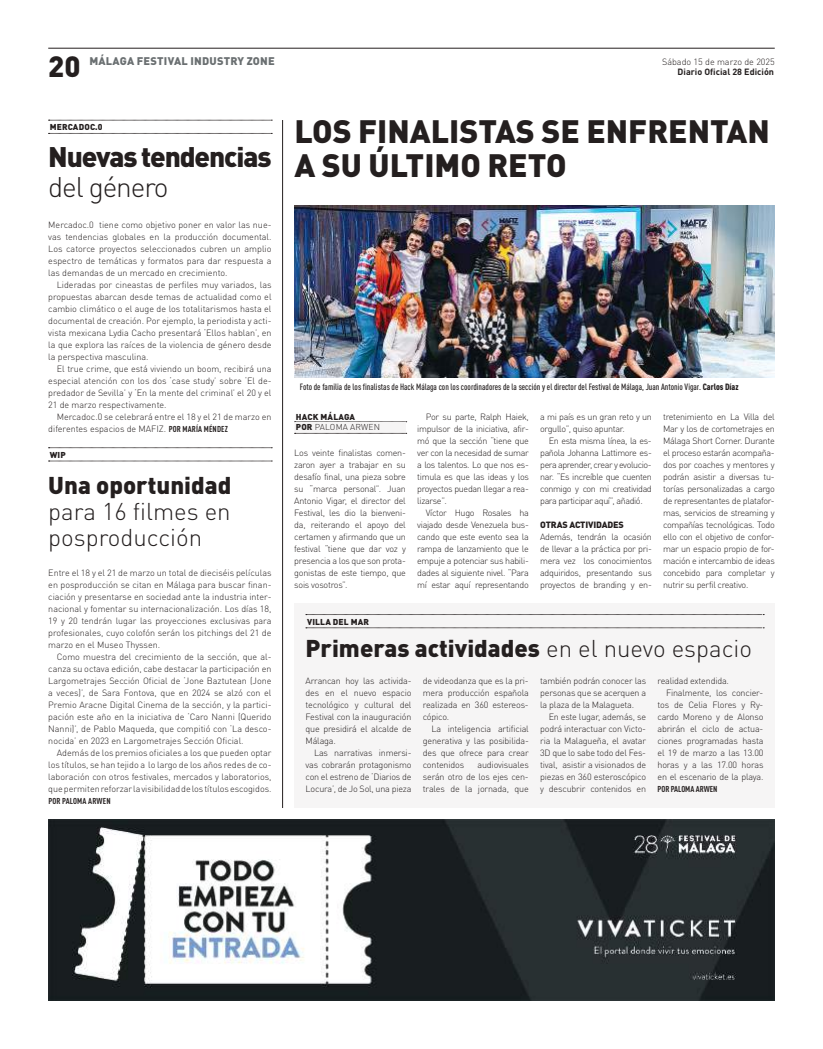
<style>
.page{position:relative;width:823px;height:1049px;background:#fff}
.page>*{position:absolute;margin:0;border:0;box-sizing:border-box;transform-origin:0 0}
.t1{font:900 32px/34px "DIN Pro";color:#241f1f}
.t2{font:900 29px "DIN Pro";color:#241f1f}
.t3{font:900 28px "DIN Pro";letter-spacing:-.04em;color:#241f1f}
.t4{font:300 28px "DIN Pro";letter-spacing:-.04em;color:#241f1f}
.t5{font:900 24px "DIN Pro";color:#241f1f}
.t6{font:300 24px/26px "DIN Pro";color:#241f1f}
.t7{font:900 11px "DIN Pro";letter-spacing:.02em;color:#6a6f71}
.t8{font:300 9px/12px "DIN Pro";letter-spacing:-.02em;color:#241f1f;text-align:justify}
.t9{font:500 condensed 9px "DIN Pro";color:#241f1f}
.t10{font:300 9px/12px "DIN Pro";color:#241f1f}
.t11{font:700 9px "DIN Pro";color:#241f1f}
.t12{font:900 9px "DIN Pro";letter-spacing:-.015em;color:#241f1f}
.t13{font:900 8.5px/10.2px "DIN Pro";letter-spacing:.02em;color:#241f1f}
.t14{font:700 condensed 8.5px "DIN Pro";letter-spacing:.02em;color:#241f1f}
.t15{font:700 condensed 8.5px "DIN Pro";color:#241f1f}
.s1{font-weight:700;font-stretch:condensed;font-size:8.5px}
.s2{font-weight:900}
.s3{font-weight:300}
</style>
<div class="page">
<div style="left:294px;top:604px;width:480px;height:204px;background:#f6f5f5"></div>
<img style="left:294px;top:205px;width:480px;height:173px">
<hr style="left:48px;top:48px;width:726px;height:1px;background:#241f1f">
<img style="left:48px;top:819px;width:726px;height:182px">
<svg style="left:48px;top:120px;width:224px;height:1px"></svg>
<svg style="left:48px;top:133px;width:224px;height:1px"></svg>
<svg style="left:48px;top:447px;width:224px;height:1px"></svg>
<svg style="left:48px;top:461px;width:224px;height:1px"></svg>
<svg style="left:306px;top:614px;width:457px;height:1px"></svg>
<svg style="left:306px;top:627px;width:457px;height:1px"></svg>
<svg style="left:294px;top:421px;width:112px;height:1px"></svg>
<div style="left:294px;top:422px;width:111px;height:11px;background:#f6f5f5"></div>
<svg style="left:294px;top:433px;width:112px;height:1px"></svg>
<hr style="left:282px;top:120px;width:1px;height:688px;background:#241f1f">
<p class="t7" style="left:89px;top:51px;width:187px">MÁLAGA FESTIVAL INDUSTRY ZONE</p>
<p class="t10" style="left:661px;top:54px;width:114px">Sábado 15 de marzo de 2025</p>
<h2 class="t2" style="left:48px;top:42px;width:34px">20</h2>
<p class="t11" style="left:677px;top:65px;width:98px">Diario Oficial 28 Edición</p>
<p class="t13" style="left:50px;top:121px;width:54px">MERCADOC.0</p>
<h3 class="t3" style="left:48px;top:133px;width:224px">Nuevas tendencias</h3>
<h3 class="t4" style="left:48px;top:165px;width:122px">del género</h3>
<p class="t8" style="left:48px;top:218px;width:224px">Mercadoc.0 tiene como objetivo poner en valor las nue&shy;vas tendencias globales en la producción documental.<br>Los catorce proyectos seleccionados cubren un amplio espectro de temáticas y formatos para dar respuesta a las demandas de un mercado en crecimiento.</p>
<p class="t8" style="left:48px;top:278px;width:225px;text-indent:9px">Lideradas por cineastas de perfiles muy variados, las propuestas abarcan desde temas de actualidad como el cambio climático o el auge de los totalitarismos hasta el documental de creación. Por ejemplo, la periodista y acti&shy;vista mexicana Lydia Cacho presentará ‘Ellos hablan’, en la que explora las raíces de la violencia de género desde la perspectiva masculina.</p>
<p class="t8" style="left:48px;top:362px;width:225px;text-indent:9px">El true crime, que está viviendo un boom, recibirá una especial atención con los dos ‘case study’ sobre ‘El de&shy;predador de Sevilla’ y ‘En la mente del criminal’ el 20 y el 21 de marzo respectivamente.</p>
<p class="t10" style="left:48px;top:410px;width:225px;text-indent:9px">Mercadoc.0 se celebrará entre el 18 y el 21 de marzo en diferentes espacios de MAFIZ. <span class="s1">POR MARÍA MÉNDEZ</span></p>
<p class="t13" style="left:50px;top:448px;width:18px">WIP</p>
<h3 class="t5" style="left:48px;top:465px;width:184px">Una oportunidad</h3>
<h3 class="t6" style="left:48px;top:497px;width:184px">para 16 filmes en posproducción</h3>
<p class="t8" style="left:48px;top:566px;width:225px">Entre el 18 y el 21 de marzo un total de dieciséis películas en posproducción se citan en Málaga para buscar finan&shy;ciación y presentarse en sociedad ante la industria inter&shy;nacional y fomentar su internacionalización. Los días 18, 19 y 20 tendrán lugar las proyecciones exclusivas para profesionales, cuyo colofón serán los pitchings del 21 de marzo en el Museo Thyssen.</p>
<p class="t8" style="left:48px;top:650px;width:225px;text-indent:9px">Como muestra del crecimiento de la sección, que al&shy;canza su octava edición, cabe destacar la participación en Largometrajes Sección Oficial de ‘Jone Baztutean (Jone a veces)’, de Sara Fontova, que en 2024 se alzó con el Premio Aracne Digital Cinema de la sección, y la partici&shy;pación este año en la iniciativa de ‘Caro Nanni (Querido Nanni)’, de Pablo Maqueda, que compitió con ‘La desco&shy;nocida’ en 2023 en Largometrajes Sección Oficial.</p>
<p class="t8" style="left:48px;top:746px;width:225px;text-indent:9px">Además de los premios oficiales a los que pueden optar los títulos, se han tejido a lo largo de los años redes de co&shy;laboración con otros festivales, mercados y laboratorios, que permiten reforzar la visibilidad de los títulos escogidos.</p>
<p class="t14" style="left:48px;top:795px;width:64px">POR PALOMA ARWEN</p>
<h1 class="t1" style="left:294px;top:110px;width:476px">LOS FINALISTAS SE ENFRENTAN<br>A SU ÚLTIMO RETO</h1>
<p class="t9" style="left:300px;top:380px;width:440px">Foto de familia de los finalistas de Hack Málaga con los coordinadores de la sección y el director del Festival de Málaga, Juan Antonio Vigar. <span class="s2">Carlos Díaz</span></p>
<p class="t13" style="left:296px;top:411px;width:86px">HACK MÁLAGA<br>POR <span class="s3">PALOMA ARWEN</span></p>
<p class="t8" style="left:294px;top:446px;width:113px">Los veinte finalistas comen&shy;zaron ayer a trabajar en su desafío final, una pieza sobre su “marca personal”. Juan Antonio Vigar, el director del Festival, les dio la bienveni&shy;da, reiterando el apoyo del certamen y afirmando que un festival “tiene que dar voz y presencia a los que son prota&shy;gonistas de este tiempo, que sois vosotros”.</p>
<p class="t13" style="left:307px;top:615px;width:63px">VILLA DEL MAR</p>
<p class="t8" style="left:417px;top:410px;width:113px;text-indent:9px">Por su parte, Ralph Haiek, impulsor de la iniciativa, afir&shy;mó que la sección “tiene que ver con la necesidad de sumar a los talentos. Lo que nos es&shy;timula es que las ideas y los proyectos puedan llegar a rea&shy;lizarse”.</p>
<p class="t8" style="left:417px;top:506px;width:113px;text-indent:9px">Víctor Hugo Rosales ha viajado desde Venezuela bus&shy;cando que este evento sea la rampa de lanzamiento que le empuje a potenciar sus habili&shy;dades al siguiente nivel. “Para mí estar aquí representando</p>
<p class="t8" style="left:540px;top:410px;width:113px">a mi país es un gran reto y un orgullo”, quiso apuntar.</p>
<p class="t8" style="left:540px;top:434px;width:113px;text-indent:9px">En esta misma línea, la es&shy;pañola Johanna Lattimore es&shy;pera aprender, crear y evolucio&shy;nar. “Es increíble que cuenten conmigo y con mi creatividad para participar aquí”, añadió.</p>
<p class="t12" style="left:540px;top:517px;width:85px">OTRAS ACTIVIDADES</p>
<p class="t8" style="left:540px;top:530px;width:113px">Además, tendrán la ocasión de llevar a la práctica por pri&shy;mera vez los conocimientos adquiridos, presentando sus proyectos de branding y en-</p>
<p class="t8" style="left:662px;top:410px;width:113px">tretenimiento en La Villa del Mar y los de cortometrajes en Málaga Short Corner. Durante el proceso estarán acompaña&shy;dos por coaches y mentores y podrán asistir a diversas tu&shy;torías personalizadas a cargo de representantes de platafor&shy;mas, servicios de streaming y compañías tecnológicas. Todo ello con el objetivo de confor&shy;mar un espacio propio de for&shy;mación e intercambio de ideas concebido para completar y nutrir su perfil creativo.</p>
<h3 class="t5" style="left:305px;top:628px;width:448px">Primeras actividades <span class="s3">en el nuevo espacio</span></h3>
<p class="t8" style="left:305px;top:674px;width:107px">Arrancan hoy las activida&shy;des en el nuevo espacio tecnológico y cultural del Festival con la inauguración que presidirá el alcalde de Málaga.</p>
<p class="t8" style="left:305px;top:746px;width:107px;text-indent:9px">Las narrativas inmersi&shy;vas cobrarán protagonismo con el estreno de ‘Diarios de Locura’, de Jo Sol, una pieza</p>
<p class="t8" style="left:422px;top:674px;width:107px">de videodanza que es la pri&shy;mera producción española realizada en 360 estereos&shy;cópico.</p>
<p class="t8" style="left:422px;top:722px;width:107px;text-indent:9px">La inteligencia artificial generativa y las posibilida&shy;des que ofrece para crear contenidos</p>
<p class="t8" style="left:422px;top:758px;width:107px;text-indent:55px">audiovisuales serán otro de los ejes cen&shy;trales de la jornada, que</p>
<p class="t8" style="left:540px;top:674px;width:107px">también podrán conocer las personas que se acerquen a la plaza de la Malagueta.</p>
<p class="t8" style="left:540px;top:710px;width:107px;text-indent:9px">En este lugar, además, se podrá interactuar con Victo&shy;ria la Malagueña, el avatar 3D que lo sabe todo del Fes&shy;tival, asistir a visionados de piezas en 360 esteroscópico y descubrir contenidos en</p>
<p class="t8" style="left:657px;top:674px;width:73px">realidad extendida.</p>
<p class="t8" style="left:665px;top:686px;width:99px">Finalmente, los concier-</p>
<p class="t8" style="left:657px;top:698px;width:107px">tos de Celia Flores y Ry-</p>
<p class="t8" style="left:657px;top:710px;width:107px">cardo Moreno y de Alonso</p>
<p class="t8" style="left:657px;top:722px;width:107px">abrirán el ciclo de actua-</p>
<p class="t8" style="left:657px;top:734px;width:107px">ciones programadas hasta</p>
<p class="t8" style="left:657px;top:746px;width:107px">el 19 de marzo a las 13.00</p>
<p class="t8" style="left:657px;top:758px;width:107px">horas y a las 17.00 horas</p>
<p class="t8" style="left:657px;top:770px;width:107px">en el escenario de la playa.</p>
<p class="t15" style="left:657px;top:783px;width:61px">POR PALOMA ARWEN</p>
</div>
